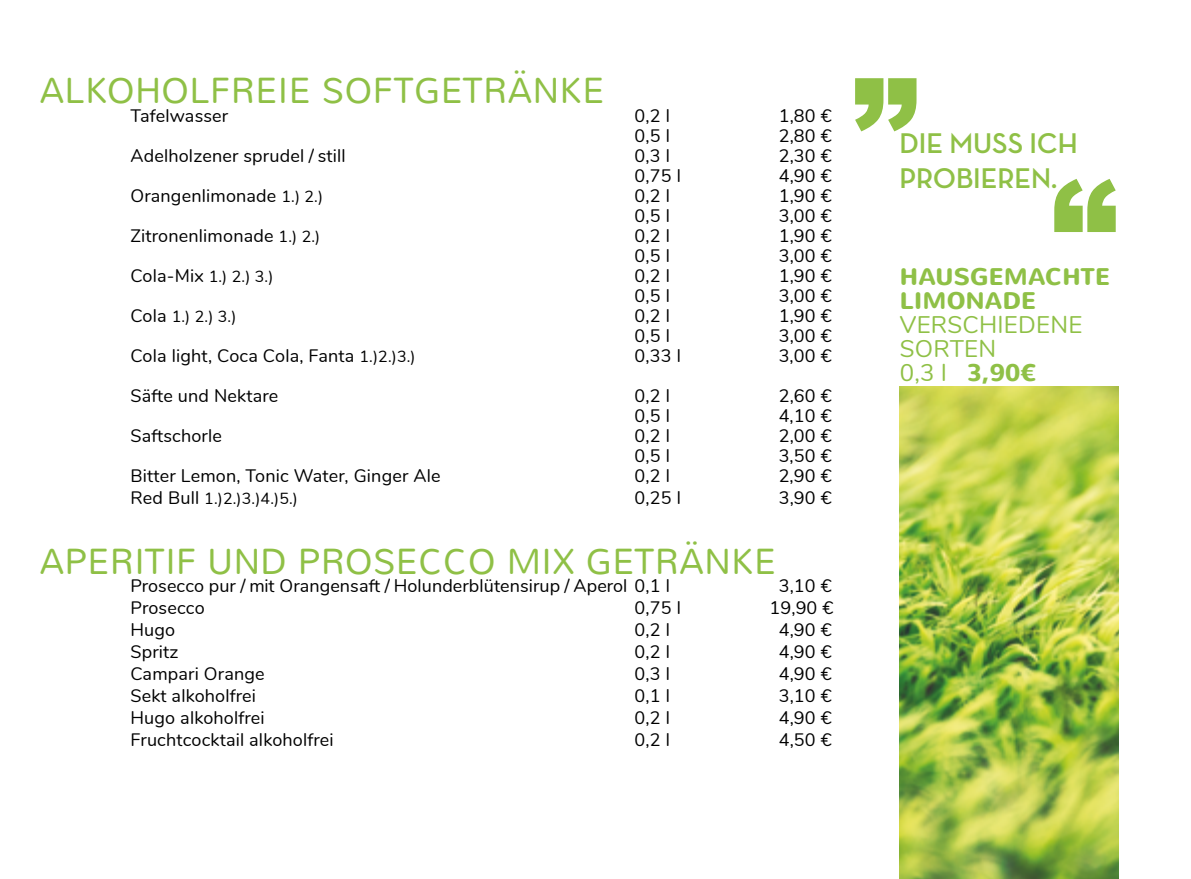
<style>
.page{position:relative;width:1191px;height:879px;background:#fff}
.page>*{position:absolute;margin:0;border:0;box-sizing:border-box;transform-origin:0 0}
.t1{font:900 133.4px "Arial";color:#8fc046}
.t2{font:300 36px "Nunito";letter-spacing:.01em;color:#8fc046}
.t3{font:700 29px/34.8px "Neutra Disp";color:#8fc046}
.t4{font:24px/24px "Nunito";letter-spacing:.01em;color:#8fc046}
.t5{font:700 24px/24px "Nunito";letter-spacing:.01em;color:#8fc046}
.t6{font:18px "Nunito";letter-spacing:.01em;color:#000}
.t7{font:16px "Nunito";color:#000}
.s1{font-size:16px}
.s2{font-size:18px}
.s3{font-weight:700}
</style>
<div class="page">
<img style="left:900px;top:387px;width:219px;height:492px">
<h2 class="t2" style="left:40px;top:68px;width:566px">ALKOHOLFREIE SOFTGETRÄNKE</h2>
<p class="t6" style="left:130px;top:103px;width:99px">Tafelwasser</p>
<p class="t6" style="left:634px;top:103px;width:37px">0,2 l</p>
<p class="t6" style="left:778px;top:103px;width:54px">1,80 €</p>
<p class="t6" style="left:634px;top:123px;width:37px">0,5 l</p>
<p class="t6" style="left:778px;top:123px;width:54px">2,80 €</p>
<p class="t6" style="left:130px;top:143px;width:217px">Adelholzener sprudel / still</p>
<p class="t6" style="left:634px;top:143px;width:37px">0,3 l</p>
<p class="t6" style="left:778px;top:143px;width:54px">2,30 €</p>
<p class="t6" style="left:634px;top:163px;width:48px">0,75 l</p>
<p class="t6" style="left:778px;top:163px;width:54px">4,90 €</p>
<p class="t6" style="left:130px;top:183px;width:194px">Orangenlimonade <span class="s1">1.) 2.)</span></p>
<p class="t6" style="left:634px;top:183px;width:37px">0,2 l</p>
<p class="t6" style="left:778px;top:183px;width:54px">1,90 €</p>
<p class="t6" style="left:634px;top:203px;width:37px">0,5 l</p>
<p class="t6" style="left:778px;top:203px;width:54px">3,00 €</p>
<p class="t6" style="left:130px;top:223px;width:191px">Zitronenlimonade <span class="s1">1.) 2.)</span></p>
<p class="t6" style="left:634px;top:223px;width:37px">0,2 l</p>
<p class="t6" style="left:778px;top:223px;width:54px">1,90 €</p>
<p class="t6" style="left:634px;top:243px;width:37px">0,5 l</p>
<p class="t6" style="left:778px;top:243px;width:54px">3,00 €</p>
<p class="t7" style="left:130px;top:265px;width:144px"><span class="s2">Cola-Mix</span> 1.) 2.) 3.)</p>
<p class="t6" style="left:634px;top:263px;width:37px">0,2 l</p>
<p class="t6" style="left:778px;top:263px;width:54px">1,90 €</p>
<p class="t6" style="left:634px;top:283px;width:37px">0,5 l</p>
<p class="t6" style="left:778px;top:283px;width:54px">3,00 €</p>
<p class="t7" style="left:130px;top:305px;width:107px"><span class="s2">Cola</span> 1.) 2.) 3.)</p>
<p class="t6" style="left:634px;top:303px;width:37px">0,2 l</p>
<p class="t6" style="left:778px;top:303px;width:54px">1,90 €</p>
<p class="t6" style="left:634px;top:323px;width:37px">0,5 l</p>
<p class="t6" style="left:778px;top:323px;width:54px">3,00 €</p>
<p class="t6" style="left:130px;top:343px;width:287px">Cola light, Coca Cola, Fanta <span class="s1">1.)2.)3.)</span></p>
<p class="t6" style="left:634px;top:343px;width:48px">0,33 l</p>
<p class="t6" style="left:778px;top:343px;width:54px">3,00 €</p>
<p class="t6" style="left:130px;top:383px;width:149px">Säfte und Nektare</p>
<p class="t6" style="left:634px;top:383px;width:37px">0,2 l</p>
<p class="t6" style="left:778px;top:383px;width:54px">2,60 €</p>
<p class="t6" style="left:634px;top:403px;width:37px">0,5 l</p>
<p class="t6" style="left:778px;top:403px;width:54px">4,10 €</p>
<p class="t6" style="left:130px;top:423px;width:93px">Saftschorle</p>
<p class="t6" style="left:634px;top:423px;width:37px">0,2 l</p>
<p class="t6" style="left:778px;top:423px;width:54px">2,00 €</p>
<p class="t6" style="left:634px;top:443px;width:37px">0,5 l</p>
<p class="t6" style="left:778px;top:443px;width:54px">3,50 €</p>
<p class="t6" style="left:130px;top:463px;width:312px">Bitter Lemon, Tonic Water, Ginger Ale</p>
<p class="t6" style="left:634px;top:463px;width:37px">0,2 l</p>
<p class="t6" style="left:778px;top:463px;width:54px">2,90 €</p>
<p class="t7" style="left:130px;top:487px;width:169px"><span class="s2">Red Bull</span> 1.)2.)3.)4.)5.)</p>
<p class="t6" style="left:634px;top:485px;width:48px">0,25 l</p>
<p class="t6" style="left:778px;top:485px;width:54px">3,90 €</p>
<h2 class="t2" style="left:40px;top:538px;width:738px">APERITIF UND PROSECCO MIX GETRÄNKE</h2>
<p class="t6" style="left:130px;top:573px;width:541px">Prosecco pur / mit Orangensaft / Holunderblütensirup / Aperol 0,1 l</p>
<p class="t6" style="left:778px;top:573px;width:54px">3,10 €</p>
<p class="t6" style="left:130px;top:595px;width:76px">Prosecco</p>
<p class="t6" style="left:634px;top:595px;width:48px">0,75 l</p>
<p class="t6" style="left:769px;top:595px;width:65px">19,90 €</p>
<p class="t6" style="left:130px;top:617px;width:46px">Hugo</p>
<p class="t6" style="left:634px;top:617px;width:37px">0,2 l</p>
<p class="t6" style="left:778px;top:617px;width:54px">4,90 €</p>
<p class="t6" style="left:130px;top:639px;width:50px">Spritz</p>
<p class="t6" style="left:634px;top:639px;width:37px">0,2 l</p>
<p class="t6" style="left:778px;top:639px;width:54px">4,90 €</p>
<p class="t6" style="left:130px;top:661px;width:136px">Campari Orange</p>
<p class="t6" style="left:634px;top:661px;width:37px">0,3 l</p>
<p class="t6" style="left:778px;top:661px;width:54px">4,90 €</p>
<p class="t6" style="left:130px;top:683px;width:127px">Sekt alkoholfrei</p>
<p class="t6" style="left:634px;top:683px;width:37px">0,1 l</p>
<p class="t6" style="left:778px;top:683px;width:54px">3,10 €</p>
<p class="t6" style="left:130px;top:705px;width:136px">Hugo alkoholfrei</p>
<p class="t6" style="left:634px;top:705px;width:37px">0,2 l</p>
<p class="t6" style="left:778px;top:705px;width:54px">4,90 €</p>
<p class="t6" style="left:130px;top:727px;width:205px">Fruchtcocktail alkoholfrei</p>
<p class="t6" style="left:634px;top:727px;width:37px">0,2 l</p>
<p class="t6" style="left:778px;top:727px;width:54px">4,50 €</p>
<h1 class="t1" style="left:851px;top:-40px;width:68px">„</h1>
<h3 class="t3" style="left:899px;top:126px;width:180px">DIE MUSS ICH<br>PROBIEREN.</h3>
<h1 class="t1" style="left:1050px;top:131px;width:68px">“</h1>
<h3 class="t5" style="left:900px;top:265px;width:212px">HAUSGEMACHTE<br>LIMONADE</h3>
<h3 class="t4" style="left:900px;top:311px;width:184px">VERSCHIEDENE<br>SORTEN<br>0,3 l <span class="s3">3,90€</span></h3>
</div>
